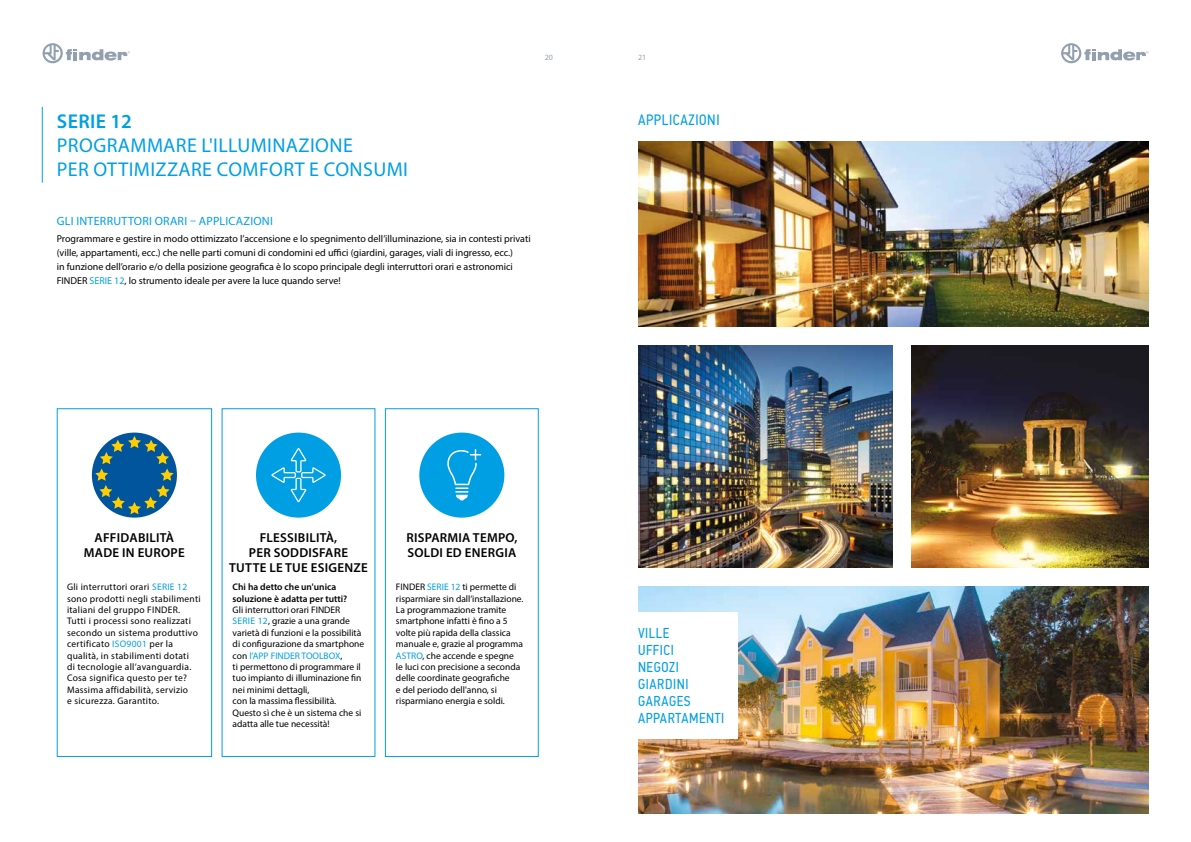
<style>
.page{position:relative;width:1191px;height:842px;background:#fff}
.page>*{position:absolute;margin:0;border:0;box-sizing:border-box;transform-origin:0 0}
.t1{font:20px/24px "Myriad Pro";letter-spacing:.02em;color:#009fe3}
.t2{font:600 20px "Myriad Pro";letter-spacing:.02em;color:#009fe3}
.t3{font:15px "PF Din Text Cond Pro";letter-spacing:.04em;color:#009fe3}
.t4{font:14.3px/17.2px "PF Din Text Cond Pro";letter-spacing:.04em;color:#009fe3}
.t5{font:600 13px/15px "Myriad Pro";letter-spacing:.02em;color:#000;text-align:center}
.t6{font:12px "Myriad Pro";letter-spacing:.02em;color:#009fe3}
.t7{font:10px/14px "Myriad Pro";color:#000}
.t8{font:9.5px/11.4px "Myriad Pro";color:#000}
.t9{font:9.5px/11.4px "Myriad Pro";letter-spacing:.03em;color:#000}
.t10{font:600 9.5px/11.4px "Myriad Pro";color:#000}
.t11{font:8px "Myriad Pro";color:#929fae}
.s1{color:#009fe3}
</style>
<div class="page">
<svg style="left:43px;top:43px;width:87px;height:20px"></svg>
<svg style="left:1061px;top:43px;width:87px;height:20px"></svg>
<img style="left:638px;top:586px;width:510px;height:228px">
<div style="left:57px;top:408px;width:155px;height:349px;border:1px solid #009fe3"></div>
<div style="left:221px;top:408px;width:154px;height:349px;border:1px solid #009fe3"></div>
<div style="left:385px;top:408px;width:154px;height:349px;border:1px solid #009fe3"></div>
<div style="left:92px;top:433px;width:85px;height:85px;background:#00559c;border-radius:50%"></div>
<svg style="left:95px;top:436px;width:79px;height:78px"></svg>
<div style="left:419px;top:433px;width:85px;height:85px;background:#009fe3;border-radius:50%"></div>
<svg style="left:447px;top:449px;width:34px;height:51px"></svg>
<img style="left:638px;top:141px;width:510px;height:185px">
<img style="left:638px;top:345px;width:254px;height:222px">
<img style="left:911px;top:345px;width:237px;height:222px">
<div style="left:638px;top:612px;width:99px;height:126px;background:#fff"></div>
<hr style="left:42px;top:107px;width:1px;height:76px;background:#009fe3">
<div style="left:256px;top:433px;width:85px;height:85px;background:#009fe3;border-radius:50%"></div>
<svg style="left:271px;top:448px;width:55px;height:54px"></svg>
<p class="t11" style="left:545px;top:53px;width:10px">20</p>
<p class="t11" style="left:638px;top:53px;width:10px">21</p>
<h1 class="t2" style="left:57px;top:109px;width:77px">SERIE 12</h1>
<h1 class="t1" style="left:57px;top:133px;width:352px">PROGRAMMARE L'ILLUMINAZIONE<br>PER OTTIMIZZARE COMFORT E CONSUMI</h1>
<p class="t6" style="left:57px;top:213px;width:218px">GLI INTERRUTTORI ORARI – APPLICAZIONI</p>
<p class="t7" style="left:57px;top:231px;width:475px">Programmare e gestire in modo ottimizzato l’accensione e lo spegnimento dell’illuminazione, sia in contesti privati (ville, appartamenti, ecc.) che nelle parti comuni di condomini ed uffici (giardini, garages, viali di ingresso, ecc.)<br>in funzione dell’orario e/o della posizione geografica è lo scopo principale degli interruttori orari e astronomici FINDER <span class="s1">SERIE 12</span>, lo strumento ideale per avere la luce quando serve!</p>
<h2 class="t3" style="left:638px;top:111px;width:83px">APPLICAZIONI</h2>
<h3 class="t5" style="left:84px;top:530px;width:102px">AFFIDABILITÀ<br>MADE IN EUROPE</h3>
<h3 class="t5" style="left:229px;top:530px;width:140px">FLESSIBILITÀ,<br>PER SODDISFARE<br>TUTTE LE TUE ESIGENZE</h3>
<h3 class="t5" style="left:406px;top:530px;width:112px;text-align:left">RISPARMIA TEMPO,<br>SOLDI ED ENERGIA</h3>
<p class="t9" style="left:67px;top:581px;width:135px">Gli interruttori orari <span class="s1">SERIE 12 </span>sono prodotti negli stabilimenti italiani del gruppo FINDER.<br>Tutti i processi sono realizzati secondo un sistema produttivo certificato <span class="s1">ISO9001</span> per la qualità, in stabilimenti dotati<br>di tecnologie all’avanguardia.<br>Cosa significa questo per te?<br>Massima affidabilità, servizio<br>e sicurezza. Garantito.</p>
<p class="t10" style="left:233px;top:581px;width:116px">Chi ha detto che un'unica soluzione è adatta per tutti?</p>
<p class="t8" style="left:233px;top:604px;width:133px">Gli interruttori orari FINDER<br><span class="s1">SERIE 12</span>, grazie a una grande varietà di funzioni e la possibilità di configurazione da smartphone con <span class="s1">l’APP FINDER TOOLBOX</span>,<br>ti permettono di programmare il tuo impianto di illuminazione fin nei minimi dettagli,<br>con la massima flessibilità.<br>Questo sì che è un sistema che si adatta alle tue necessità!</p>
<p class="t8" style="left:396px;top:581px;width:129px">FINDER <span class="s1">SERIE 12</span> ti permette di risparmiare sin dall’installazione.<br>La programmazione tramite smartphone infatti è fino a 5 volte più rapida della classica manuale e, grazie al programma<br><span class="s1">ASTRO</span>, che accende e spegne<br>le luci con precisione a seconda delle coordinate geografiche<br>e del periodo dell'anno, si risparmiano energia e soldi.</p>
<h3 class="t4" style="left:638px;top:624px;width:88px">VILLE<br>UFFICI<br>NEGOZI<br>GIARDINI<br>GARAGES<br>APPARTAMENTI</h3>
</div>
